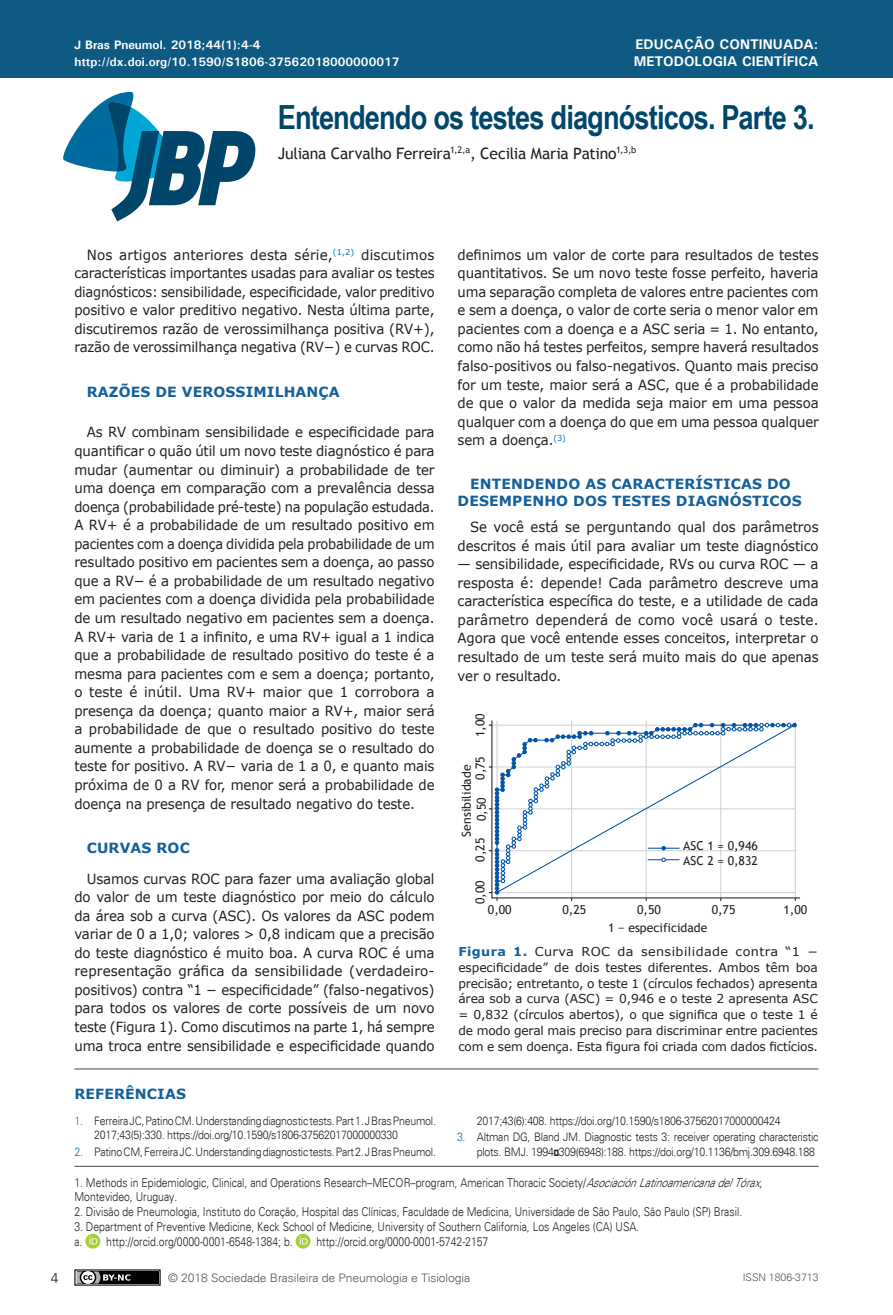
<style>
.page{position:relative;width:893px;height:1315px;background:#fff}
.page>*{position:absolute;margin:0;border:0;box-sizing:border-box;transform-origin:0 0}
.Título{font:700 33.25px "Arial Narrow";letter-spacing:-.025em;color:#00466b}
.Autores{font:15.75px "Trebuchet MS";letter-spacing:-.015em;color:#231f20}
.Corpo_PT{font:14px/18.6px "Verdana";letter-spacing:-.01em;color:#231f20;text-align:justify;scale:.95 1}
.Corpo_PT-2{font:14px/18.6px "Verdana";letter-spacing:-.01em;color:#231f20;text-align:justify;scale:.96 1}
.Sub_1{font:700 14px/16.8px "Verdana";letter-spacing:.01em;color:#15609a;text-align:center}
.t1{font:700 14px/16.8px "Univers";color:#fff}
.Título_Refer{font:700 14px "Verdana";letter-spacing:.01em;color:#15609a}
.t2{font:300 14px "Univers";color:#231f20}
.Legendas{font:12.25px/15.8px "Verdana";letter-spacing:-.015em;color:#231f20;text-align:justify;scale:1.05 1}
.End_2{font:300 12.25px "Univers";color:#231f20;scale:.85 1}
.Inst_sem_resumo{font:300 12.25px/14.9px "Univers";color:#231f20;scale:.85 1}
.t3{font:12.25px/14.7px "Trebuchet MS";color:#231f20}
.cabeçalho{font:700 12.25px "Univers";color:#fff}
.t4{font:300 11.72px/14px "Univers";letter-spacing:-.02em;color:#231f20;scale:.9 1}
.t5{font:300 11.72px "Univers";letter-spacing:-.01em;color:#57585a;scale:1.04 1}
.t6{font:300 10.5px "Univers";color:#57585a}
.s1{color:#0072bc}
.s2{font-weight:700;color:#15609a}
.s3{font-style:italic}
</style>
<div class="page">
<div style="left:0;top:0;width:893px;height:78px;background:#0f5a82"></div>
<svg style="left:63px;top:91px;width:193px;height:130px"></svg>
<svg style="left:76px;top:1271px;width:83px;height:12px"></svg>
<div style="left:74px;top:1269px;width:87px;height:16px;border:1px solid #000"></div>
<div style="left:77px;top:1271px;width:81px;height:12px;background:#000"></div>
<svg style="left:77px;top:1271px;width:53px;height:12px"></svg>
<hr style="left:74px;top:1166px;width:745px;height:1px;background:#454647">
<svg style="left:85px;top:1237px;width:16px;height:11px"></svg>
<svg style="left:85px;top:1233px;width:15px;height:15px"></svg>
<svg style="left:89px;top:1236px;width:8px;height:8px"></svg>
<svg style="left:296px;top:1237px;width:15px;height:11px"></svg>
<svg style="left:296px;top:1233px;width:14px;height:15px"></svg>
<svg style="left:300px;top:1236px;width:8px;height:8px"></svg>
<hr style="left:74px;top:1068px;width:745px;height:1px;background:#454647">
<svg style="left:489px;top:723px;width:308px;height:178px"></svg>
<p class="t1" style="left:634px;top:36px;width:186px">EDUCAÇÃO CONTINUADA:<br>METODOLOGIA CIENTÍFICA</p>
<p class="cabeçalho" style="left:74px;top:38px;width:188px">J Bras Pneumol. 2018;44(1):4-4</p>
<p class="cabeçalho" style="left:74px;top:54px;width:327px">http://dx.doi.org/10.1590/S1806-37562018000000017</p>
<p class="Título" style="left:278px;top:92px;width:538px">Entendendo os testes diagnósticos. Parte 3.</p>
<p class="Autores" style="left:278px;top:144px;width:360px">Juliana Carvalho Ferreira<sup>1,2,a</sup>, Cecilia Maria Patino<sup>1,3,b</sup></p>
<p class="t2" style="left:51px;top:1269px;width:9px">4</p>
<p class="Corpo_PT-2" style="left:74px;top:245px;width:377px;text-indent:12px">Nos artigos anteriores desta série,<sup>(1,2)</sup> discutimos características importantes usadas para avaliar os testes diagnósticos: sensibilidade, especificidade, valor preditivo positivo e valor preditivo negativo. Nesta última parte, discutiremos razão de verossimilhança positiva (RV+), razão de verossimilhança negativa (RV−) e curvas ROC.</p>
<p class="Sub_1" style="left:87px;top:383px;width:254px">RAZÕES DE VEROSSIMILHANÇA</p>
<p class="Corpo_PT" style="left:74px;top:423px;width:381px;text-indent:12px">As RV combinam sensibilidade e especificidade para quantificar o quão útil um novo teste diagnóstico é para mudar (aumentar ou diminuir) a probabilidade de ter uma doença em comparação com a prevalência dessa doença (probabilidade pré-teste) na população estudada.<br>A RV+ é a probabilidade de um resultado positivo em pacientes com a doença dividida pela probabilidade de um resultado positivo em pacientes sem a doença, ao passo que a RV− é a probabilidade de um resultado negativo em pacientes com a doença dividida pela probabilidade de um resultado negativo em pacientes sem a doença.<br>A RV+ varia de 1 a infinito, e uma RV+ igual a 1 indica que a probabilidade de resultado positivo do teste é a mesma para pacientes com e sem a doença; portanto, o teste é inútil. Uma RV+ maior que 1 corrobora a presença da doença; quanto maior a RV+, maior será a probabilidade de que o resultado positivo do teste aumente a probabilidade de doença se o resultado do teste for positivo. A RV− varia de 1 a 0, e quanto mais próxima de 0 a RV for, menor será a probabilidade de doença na presença de resultado negativo do teste.</p>
<p class="Sub_1" style="left:87px;top:839px;width:104px">CURVAS ROC</p>
<p class="Corpo_PT" style="left:74px;top:869px;width:381px;text-indent:12px">Usamos curvas ROC para fazer uma avaliação global do valor de um teste diagnóstico por meio do cálculo da área sob a curva (ASC). Os valores da ASC podem variar de 0 a 1,0; valores &gt; 0,8 indicam que a precisão do teste diagnóstico é muito boa. A curva ROC é uma representação gráfica da sensibilidade (verdadeiro&shy;positivos) contra “1 − especificidade” (falso-negativos) para todos os valores de corte possíveis de um novo teste (Figura 1). Como discutimos na parte 1, há sempre uma troca entre sensibilidade e especificidade quando</p>
<p class="Título_Refer" style="left:74px;top:1084px;width:113px">REFERÊNCIAS</p>
<p class="t4" style="left:94px;top:1113px;width:381px;text-indent:-20px"><span class="s1">1.</span> Ferreira JC, Patino CM. Understanding diagnostic tests. Part 1. J Bras Pneumol.<br>2017;43(5):330. https://doi.org/10.1590/s1806-37562017000000330</p>
<p class="t4" style="left:74px;top:1144px;width:403px"><span class="s1">2.</span> Patino CM, Ferreira JC. Understanding diagnostic tests. Part 2. J Bras Pneumol.</p>
<p class="Corpo_PT" style="left:458px;top:245px;width:382px">definimos um valor de corte para resultados de testes quantitativos. Se um novo teste fosse perfeito, haveria uma separação completa de valores entre pacientes com e sem a doença, o valor de corte seria o menor valor em pacientes com a doença e a ASC seria = 1. No entanto, como não há testes perfeitos, sempre haverá resultados falso-positivos ou falso-negativos. Quanto mais preciso for um teste, maior será a ASC, que é a probabilidade de que o valor da medida seja maior em uma pessoa qualquer com a doença do que em uma pessoa qualquer sem a doença.<sup>(3)</sup></p>
<p class="Sub_1" style="left:458px;top:475px;width:346px">ENTENDENDO AS CARACTERÍSTICAS DO<br>DESEMPENHO DOS TESTES DIAGNÓSTICOS</p>
<p class="Corpo_PT" style="left:458px;top:517px;width:381px;text-align:right">Se você está se perguntando qual dos parâmetros descritos é mais útil para avaliar um teste diagnóstico</p>
<p class="Corpo_PT" style="left:458px;top:555px;width:381px">— sensibilidade, especificidade, RVs ou curva ROC — a resposta é: depende! Cada parâmetro descreve uma característica específica do teste, e a utilidade de cada parâmetro dependerá de como você usará o teste.<br>Agora que você entende esses conceitos, interpretar o resultado de um teste será muito mais do que apenas ver o resultado.</p>
<p class="t3" style="left:473px;top:737px;width:25px;rotate:-90deg">1,00</p>
<p class="t3" style="left:473px;top:780px;width:25px;rotate:-90deg">0,75</p>
<p class="t3" style="left:459px;top:836px;width:73px;rotate:-90deg">Sensibilidade</p>
<p class="t3" style="left:474px;top:821px;width:25px;rotate:-90deg">0,50</p>
<p class="t3" style="left:473px;top:861px;width:25px;rotate:-90deg">0,25</p>
<p class="t3" style="left:473px;top:904px;width:25px;rotate:-90deg">0,00</p>
<p class="t3" style="left:488px;top:903px;width:25px">0,00</p>
<p class="t3" style="left:563px;top:903px;width:25px">0,25</p>
<p class="t3" style="left:637px;top:903px;width:25px">0,50</p>
<p class="t3" style="left:683px;top:838px;width:76px">ASC 1 = 0,946<br>ASC 2 = 0,832</p>
<p class="t3" style="left:712px;top:903px;width:25px">0,75</p>
<p class="t3" style="left:608px;top:921px;width:101px">1 − especificidade</p>
<p class="t3" style="left:783px;top:903px;width:25px">1,00</p>
<p class="Legendas" style="left:458px;top:943px;width:344px"><span class="s2">Figura 1.</span> Curva ROC da sensibilidade contra “1 − especificidade” de dois testes diferentes. Ambos têm boa precisão; entretanto, o teste 1 (círculos fechados) apresenta área sob a curva (ASC) = 0,946 e o teste 2 apresenta ASC = 0,832 (círculos abertos), o que significa que o teste 1 é de modo geral mais preciso para discriminar entre pacientes com e sem doença. Esta figura foi criada com dados fictícios.</p>
<p class="t4" style="left:477px;top:1113px;width:339px">2017;43(6):408. https://doi.org/10.1590/s1806-37562017000000424</p>
<p class="t4" style="left:477px;top:1130px;width:381px;text-indent:-20px"><span class="s1">3.</span> Altman DG, Bland JM. Diagnostic tests 3: receiver operating characteristic plots. BMJ. 1994;309(6948):188. https://doi.org/10.1136/bmj.309.6948.188</p>
<p class="Inst_sem_resumo" style="left:74px;top:1174px;width:814px">1. Methods in Epidemiologic, Clinical, and Operations Research–MECOR–program, American Thoracic Society/<span class="s3">AsociaciónLatinoamericanadelTórax</span>,<br>Montevideo, Uruguay.</p>
<p class="End_2" style="left:74px;top:1204px;width:787px">2. Divisão de Pneumologia, Instituto do Coração, Hospital das Clínicas, Faculdade de Medicina, Universidade de São Paulo, São Paulo (SP) Brasil.</p>
<p class="End_2" style="left:74px;top:1219px;width:666px">3. Department of Preventive Medicine, Keck School of Medicine, University of Southern California, Los Angeles (CA) USA.</p>
<p class="End_2" style="left:74px;top:1233px;width:258px">a. http://orcid.org/0000-0001-6548-1384; b.</p>
<p class="End_2" style="left:316px;top:1233px;width:204px">http://orcid.org/0000-0001-5742-2157</p>
<p class="t5" style="left:168px;top:1270px;width:292px">© 2018 Sociedade Brasileira de Pneumologia e Tisiologia</p>
<p class="t6" style="left:743px;top:1271px;width:77px">ISSN 1806-3713</p>
</div>
